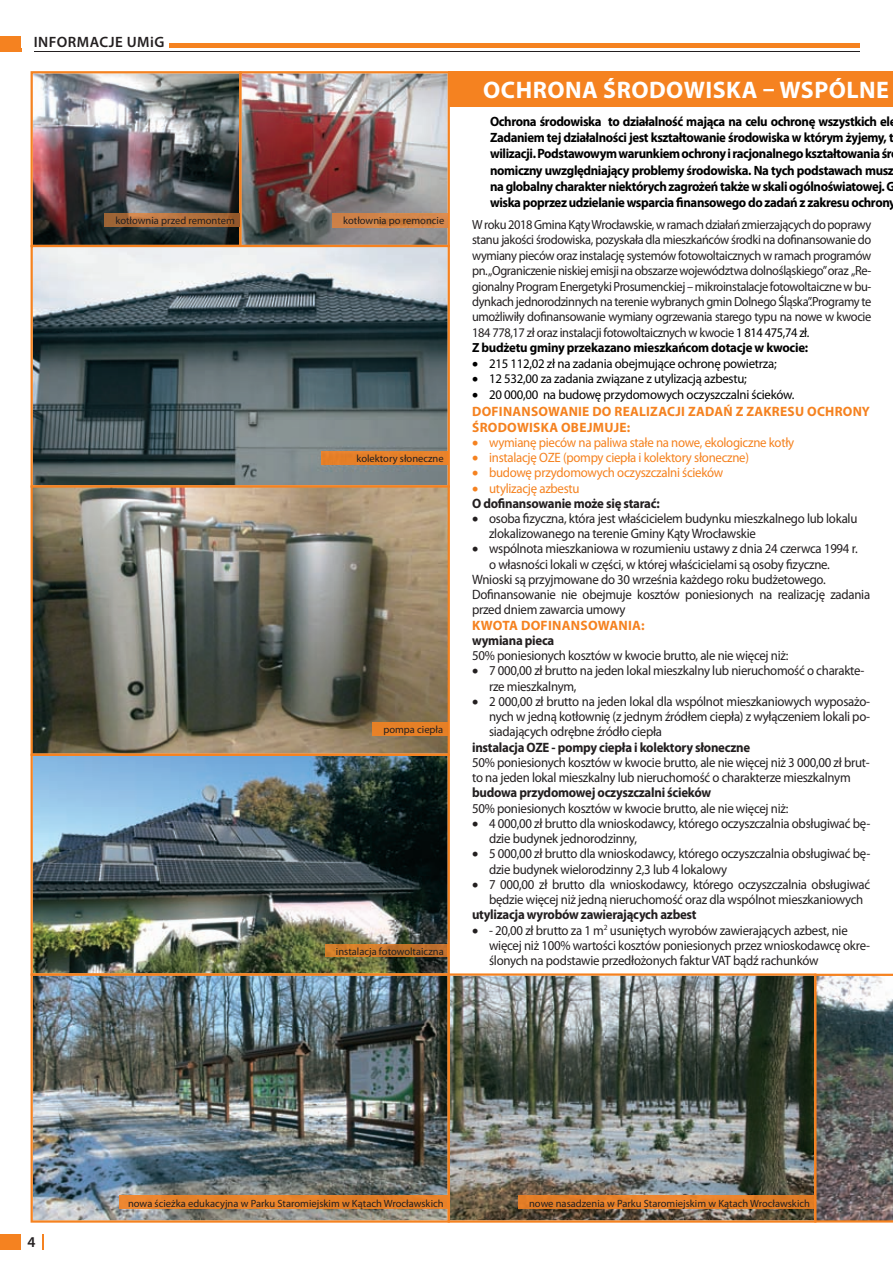
<style>
.page{position:relative;width:893px;height:1263px;background:#fff}
.page>*{position:absolute;margin:0;border:0;box-sizing:border-box;transform-origin:0 0}
.t1{font:700 24px "Myriad Pro";letter-spacing:.02em;color:#fff}
.t2{font:600 15px "Myriad Pro";letter-spacing:.03em;color:#231f20}
.t3{font:13.65px/15.3px "Myriad Pro";letter-spacing:-.02em;color:#231f20;scale:.94 1}
.t4{font:700 13.65px/15.3px "Myriad Pro";letter-spacing:-.02em;color:#231f20;scale:.94 1}
.t5{font:13.65px "Myriad Pro";letter-spacing:-.02em;color:#f58220;scale:.94 1}
.t6{font:700 13.65px/15.3px "Myriad Pro";letter-spacing:.02em;color:#f58220}
.t7{font:700 13.5px/16.2px "Myriad Pro";letter-spacing:-.03em;color:#000;scale:.95 1}
.t8{font:13.2px/15.5px "Myriad Pro";letter-spacing:-.03em;color:#231f20;scale:.94 1}
.t9{font:13.2px "Myriad Pro";letter-spacing:-.02em;color:#000}
.t10{font:10.5px "Myriad Pro";color:#231f20}
.s1{color:#000}
.s2{font-weight:700;color:#000}
.s3{color:#f58220}
.s4{font-weight:400;color:#f58220}
</style>
<div class="page">
<div style="left:0;top:1234px;width:44px;height:15px;background:#f58220"></div>
<div style="left:21px;top:1234px;width:21px;height:15px;background:#fff"></div>
<div style="left:0;top:36px;width:21px;height:15px;background:#f58220"></div>
<hr style="left:166px;top:44px;width:694px;height:4px;background:#f58220">
<div style="left:21px;top:36px;width:148px;height:12px;background:#fff"></div>
<hr style="left:34px;top:51px;width:826px;height:1px;background:#231f20">
<svg style="left:31px;top:247px;width:419px;height:238px;background:#6a7679"></svg>
<svg style="left:31px;top:485px;width:419px;height:269px;background:#7d7666"></svg>
<img style="left:31px;top:754px;width:419px;height:219px">
<img style="left:31px;top:973px;width:417px;height:250px">
<img style="left:448px;top:973px;width:368px;height:250px">
<div style="left:449px;top:71px;width:444px;height:36px;background:#f58220"></div>
<img style="left:31px;top:71px;width:419px;height:176px">
<div style="left:321px;top:451px;width:127px;height:13px;background:#e68029"></div>
<svg style="left:448px;top:451px;width:1px;height:13px"></svg>
<img style="left:372px;top:722px;width:75px;height:13px">
<img style="left:325px;top:944px;width:123px;height:13px">
<svg style="left:448px;top:944px;width:1px;height:13px"></svg>
<div style="left:119px;top:1196px;width:329px;height:12px;background:#e7822a"></div>
<svg style="left:448px;top:1196px;width:1px;height:12px"></svg>
<img style="left:518px;top:1196px;width:296px;height:12px">
<svg style="left:814px;top:974px;width:79px;height:248px;background:#716d69"></svg>
<p class="t2" style="left:34px;top:37px;width:132px">INFORMACJE UMiG</p>
<p class="t10" style="left:115px;top:217px;width:121px">kotłownia przed remontem</p>
<p class="t10" style="left:343px;top:217px;width:103px">kotłownia po remoncie</p>
<p class="t10" style="left:356px;top:455px;width:89px">kolektory słoneczne</p>
<p class="t10" style="left:383px;top:726px;width:61px">pompa ciepła</p>
<p class="t10" style="left:336px;top:947px;width:109px">instalacja fotowoltaiczna</p>
<h1 class="t1" style="left:483px;top:81px;width:407px">OCHRONA ŚRODOWISKA – WSPÓLNE</h1>
<p class="t7" style="left:490px;top:114px;width:429px">Ochrona środowiska to działalność mająca na celu ochronę wszystkich el Zadaniem tej działalności jest kształtowanie środowiska w którym żyjemy, t wilizacji. Podstawowym warunkiem ochrony i racjonalnego kształtowania śr nomiczny uwzględniający problemy środowiska. Na tych podstawach musz na globalny charakter niektórych zagrożeń także w skali ogólnoświatowej. G wiska poprzez udzielanie wsparcia finansowego do zadań z zakresu ochrony</p>
<p class="t8" style="left:472px;top:218px;width:426px">W roku 2018 Gmina Kąty Wrocławskie, w ramach działań zmierzających do poprawy stanu jakości środowiska, pozyskała dla mieszkańców środki na dofinansowanie do wymiany pieców oraz instalację systemów fotowoltaicznych w ramach programów pn. „Ograniczenie niskiej emisji na obszarze województwa dolnośląskiego” oraz „Re&shy;gionalny Program Energetyki Prosumenckiej – mikroinstalacje fotowoltaiczne w bu&shy;dynkach jednorodzinnych na terenie wybranych gmin Dolnego Śląska”.Programy te umożliwiły dofinansowanie wymiany ogrzewania starego typu na nowe w kwocie 184 778,17 zł oraz instalacji fotowoltaicznych w kwocie <span class="s1">1 814 475,74 zł.<br></span><span class="s2">Z budżetu gminy przekazano mieszkańcom dotacje w kwocie:</span></p>
<p class="t9" style="left:472px;top:358px;width:306px">• 215 112,02 zł na zadania obejmujące ochronę powietrza;</p>
<p class="t9" style="left:472px;top:374px;width:276px">• 12 532,00 za zadania związane z utylizacją azbestu;</p>
<p class="t9" style="left:472px;top:389px;width:324px">• 20 000,00 na budowę przydomowych oczyszczalni ścieków.</p>
<p class="t6" style="left:472px;top:405px;width:399px">DOFINANSOWANIE DO REALIZACJI ZADAŃ Z ZAKRESU OCHRONY<br>ŚRODOWISKA OBEJMUJE:</p>
<p class="t5" style="left:472px;top:437px;width:344px">• wymianę pieców na paliwa stałe na nowe, ekologiczne kotły</p>
<p class="t5" style="left:472px;top:452px;width:296px">• instalację OZE (pompy ciepła i kolektory słoneczne)</p>
<p class="t5" style="left:472px;top:467px;width:269px">• budowę przydomowych oczyszczalni ścieków</p>
<p class="t4" style="left:472px;top:481px;width:201px"><span class="s3">•</span> <span class="s4">utylizację azbestu<br></span>O dofinansowanie może się starać:</p>
<p class="t3" style="left:489px;top:512px;width:393px;text-indent:-17px">• osoba fizyczna, która jest właścicielem budynku mieszkalnego lub lokalu zlokalizowanego na terenie Gminy Kąty Wrocławskie</p>
<p class="t3" style="left:472px;top:542px;width:412px">• wspólnota mieszkaniowa w rozumieniu ustawy z dnia 24 czerwca 1994 r.</p>
<p class="t3" style="left:489px;top:557px;width:364px">o własności lokali w części, w której właścicielami są osoby fizyczne.</p>
<p class="t3" style="left:472px;top:573px;width:378px">Wnioski są przyjmowane do 30 września każdego roku budżetowego.</p>
<p class="t3" style="left:472px;top:588px;width:425px">Dofinansowanie nie obejmuje kosztów poniesionych na realizację zadania</p>
<p class="t3" style="left:472px;top:603px;width:165px">przed dniem zawarcia umowy</p>
<p class="t6" style="left:472px;top:619px;width:174px">KWOTA DOFINANSOWANIA:</p>
<p class="t4" style="left:472px;top:634px;width:89px">wymiana pieca</p>
<p class="t3" style="left:472px;top:649px;width:338px">50% poniesionych kosztów w kwocie brutto, ale nie więcej niż:</p>
<p class="t3" style="left:489px;top:664px;width:401px;text-indent:-17px">• 7 000,00 zł brutto na jeden lokal mieszkalny lub nieruchomość o charakte&shy;rze mieszkalnym,</p>
<p class="t3" style="left:489px;top:695px;width:407px;text-align:justify;text-indent:-17px">• 2 000,00 zł brutto na jeden lokal dla wspólnot mieszkaniowych wyposażo&shy;nych w jedną kotłownię (z jednym źródłem ciepła) z wyłączeniem lokali po&shy;siadających odrębne źródło ciepła</p>
<p class="t4" style="left:472px;top:740px;width:297px">instalacja OZE - pompy ciepła i kolektory słoneczne</p>
<p class="t3" style="left:472px;top:756px;width:425px">50% poniesionych kosztów w kwocie brutto, ale nie więcej niż 3 000,00 zł brut&shy;to na jeden lokal mieszkalny lub nieruchomość o charakterze mieszkalnym</p>
<p class="t4" style="left:472px;top:786px;width:256px">budowa przydomowej oczyszczalni ścieków</p>
<p class="t3" style="left:472px;top:801px;width:338px">50% poniesionych kosztów w kwocie brutto, ale nie więcej niż:</p>
<p class="t3" style="left:489px;top:817px;width:407px;text-indent:-17px">• 4 000,00 zł brutto dla wnioskodawcy, którego oczyszczalnia obsługiwać bę&shy;dzie budynek jednorodzinny,</p>
<p class="t3" style="left:489px;top:847px;width:407px;text-indent:-17px">• 5 000,00 zł brutto dla wnioskodawcy, którego oczyszczalnia obsługiwać bę&shy;dzie budynek wielorodzinny 2,3 lub 4 lokalowy</p>
<p class="t3" style="left:489px;top:878px;width:407px;text-indent:-17px">• 7 000,00 zł brutto dla wnioskodawcy, którego oczyszczalnia obsługiwać będzie więcej niż jedną nieruchomość oraz dla wspólnot mieszkaniowych</p>
<p class="t4" style="left:472px;top:908px;width:240px">utylizacja wyrobów zawierających azbest</p>
<p class="t3" style="left:489px;top:923px;width:407px;text-indent:-17px">• - 20,00 zł brutto za 1 m<sup>2</sup> usuniętych wyrobów zawierających azbest, nie więcej niż 100% wartości kosztów poniesionych przez wnioskodawcę okre&shy;ślonych na podstawie przedłożonych faktur VAT bądź rachunków</p>
<p class="t2" style="left:28px;top:1236px;width:10px">4</p>
<p class="t10" style="left:128px;top:1199px;width:317px">nowa ścieżka edukacyjna w Parku Staromiejskim w Kątach Wrocławskich</p>
<p class="t10" style="left:529px;top:1199px;width:282px">nowe nasadzenia w Parku Staromiejskim w Kątach Wrocławskich</p>
</div>
